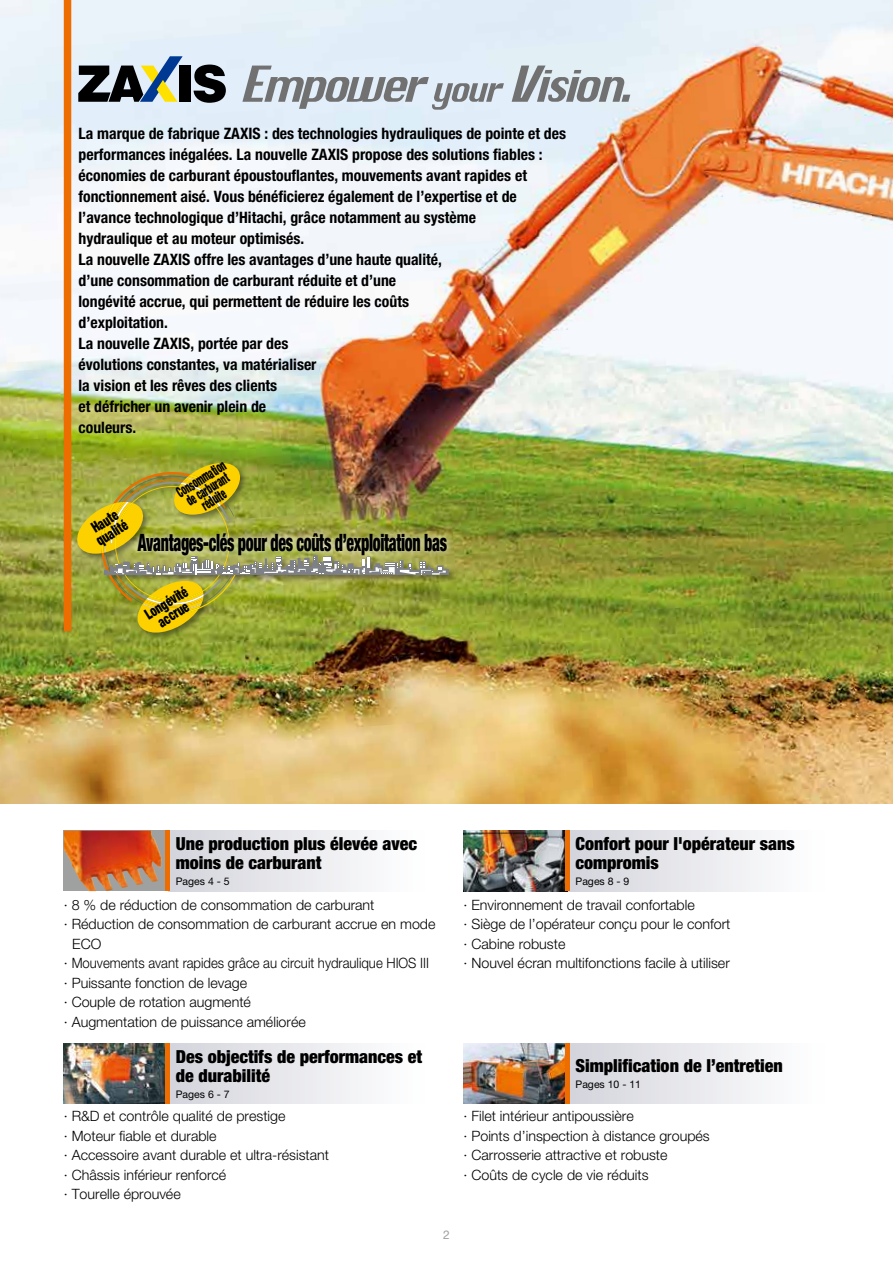
<style>
.page{position:relative;width:893px;height:1263px;background:#fff}
.page>*{position:absolute;margin:0;border:0;box-sizing:border-box;transform-origin:0 0}
.t1{font:900 condensed 24px "Helvetica Neue LT Pro";letter-spacing:-.02em;color:#000;scale:.66 1}
.t2{font:900 condensed 18px/19.5px "Helvetica Neue LT Pro";color:#000}
.t3{font:700 condensed 15.75px/21px "Helvetica Neue LT Pro";color:#000}
.t4{font:900 condensed 15px/12px "Helvetica Neue LT Pro";color:#000;text-align:center;scale:.6 1}
.t5{font:900 condensed 15px/13.5px "Helvetica Neue LT Pro";color:#000;scale:.8 1}
.t6{font:300 14.25px/19.5px "Helvetica Neue LT Pro";color:#000}
.t7{font:12px "Helvetica Neue LT Pro";color:#9fa0a0}
.t8{font:10.5px "Helvetica Neue LT Pro";color:#000}
</style>
<div class="page">
<img style="left:0;top:0;width:893px;height:804px">
<img style="left:463px;top:1043px;width:102px;height:61px">
<div style="left:568px;top:1043px;width:261px;height:61px;background:linear-gradient(to right,#d4d4dc,#fff)"></div>
<div style="left:565px;top:1043px;width:5px;height:61px;background:#ed6d00"></div>
<img style="left:463px;top:831px;width:102px;height:60px">
<div style="left:568px;top:831px;width:261px;height:60px;background:linear-gradient(to right,#d4d4dc,#fff)"></div>
<div style="left:565px;top:831px;width:5px;height:60px;background:#ed6d00"></div>
<img style="left:64px;top:1043px;width:102px;height:61px">
<div style="left:168px;top:1043px;width:261px;height:61px;background:linear-gradient(to right,#d3d4dc,#fff)"></div>
<hr style="left:166px;top:1043px;width:4px;height:61px;background:#ed6d00">
<div style="left:64px;top:831px;width:104px;height:60px;background:linear-gradient(to bottom,#9fa0a0,#9fa0a0)"></div>
<img style="left:64px;top:831px;width:97px;height:60px">
<div style="left:168px;top:831px;width:261px;height:60px;background:linear-gradient(to right,#d3d4dc,#fff)"></div>
<hr style="left:166px;top:831px;width:4px;height:60px;background:#ed6d00">
<div style="left:64px;top:0;width:7px;height:631px;background:#ed6d00"></div>
<svg style="left:194px;top:65px;width:32px;height:38px"></svg>
<div style="left:179px;top:66px;width:12px;height:36px;background:#000"></div>
<svg style="left:78px;top:56px;width:105px;height:46px;background:#7b8482"></svg>
<svg style="left:512px;top:66px;width:118px;height:36px;background:#aeb4b8"></svg>
<svg style="left:242px;top:66px;width:262px;height:44px;background:#bec6ce"></svg>
<div style="left:76px;top:462px;width:381px;height:178px;background:#000;opacity:.4"></div>
<img style="left:77px;top:463px;width:372px;height:170px">
<div style="left:132px;top:527px;width:323px;height:36px;background:#fff;opacity:.65"></div>
<p class="t3" style="left:79px;top:123px;width:489px">La marque de fabrique ZAXIS : des technologies hydrauliques de pointe et des performances inégalées. La nouvelle ZAXIS propose des solutions fiables : économies de carburant époustouflantes, mouvements avant rapides et fonctionnement aisé. Vous bénéficierez également de l’expertise et de l’avance technologique d’Hitachi, grâce notamment au système<br>hydraulique et au moteur optimisés.<br>La nouvelle ZAXIS offre les avantages d’une haute qualité,<br>d’une consommation de carburant réduite et d’une<br>longévité accrue, qui permettent de réduire les coûts<br>d’exploitation.<br>La nouvelle ZAXIS, portée par des<br>évolutions constantes, va matérialiser<br>la vision et les rêves des clients<br>et défricher un avenir plein de<br>couleurs.</p>
<p class="t5" style="left:87px;top:524px;width:44px;rotate:-32deg">Haute qualité</p>
<p class="t4" style="left:174px;top:488px;width:94px;rotate:-32deg">Consommation de carburant réduite</p>
<h1 class="t1" style="left:138px;top:528px;width:470px">Avantages-clés pour des coûts d’exploitation bas</h1>
<p class="t5" style="left:142px;top:610px;width:62px;text-align:center;rotate:-32deg">Longévité accrue</p>
<p class="t2" style="left:176px;top:833px;width:243px">Une production plus élevée avec moins de carburant</p>
<p class="t8" style="left:176px;top:875px;width:55px">Pages 4 - 5</p>
<p class="t6" style="left:64px;top:895px;width:312px">∙ 8 % de réduction de consommation de carburant</p>
<p class="t6" style="left:64px;top:914px;width:373px">∙ Réduction de consommation de carburant accrue en mode</p>
<p class="t6" style="left:72px;top:934px;width:31px">ECO</p>
<p class="t6" style="left:64px;top:953px;width:367px">∙ Mouvements avant rapides grâce au circuit hydraulique HIOS III</p>
<p class="t6" style="left:64px;top:973px;width:185px">∙ Puissante fonction de levage</p>
<p class="t6" style="left:64px;top:992px;width:189px">∙ Couple de rotation augmenté</p>
<p class="t6" style="left:64px;top:1012px;width:244px">∙ Augmentation de puissance améliorée</p>
<p class="t2" style="left:176px;top:1046px;width:248px">Des objectifs de performances et de durabilité</p>
<p class="t8" style="left:176px;top:1088px;width:55px">Pages 6 - 7</p>
<p class="t6" style="left:64px;top:1106px;width:267px">∙ R&amp;D et contrôle qualité de prestige<br>∙ Moteur fiable et durable<br>∙ Accessoire avant durable et ultra-résistant ∙ Châssis inférieur renforcé<br>∙ Tourelle éprouvée</p>
<p class="t7" style="left:443px;top:1228px;width:8px">2</p>
<p class="t2" style="left:575px;top:833px;width:221px">Confort pour l'opérateur sans compromis</p>
<p class="t8" style="left:575px;top:875px;width:55px">Pages 8 - 9</p>
<p class="t6" style="left:463px;top:895px;width:268px">∙ Environnement de travail confortable<br>∙ Siège de l’opérateur conçu pour le confort ∙ Cabine robuste<br>∙ Nouvel écran multifonctions facile à utiliser</p>
<p class="t2" style="left:575px;top:1055px;width:209px">Simplification de l’entretien</p>
<p class="t8" style="left:575px;top:1078px;width:67px">Pages 10 - 11</p>
<p class="t6" style="left:463px;top:1106px;width:248px">∙ Filet intérieur antipoussière<br>∙ Points d’inspection à distance groupés ∙ Carrosserie attractive et robuste<br>∙ Coûts de cycle de vie réduits</p>
</div>
